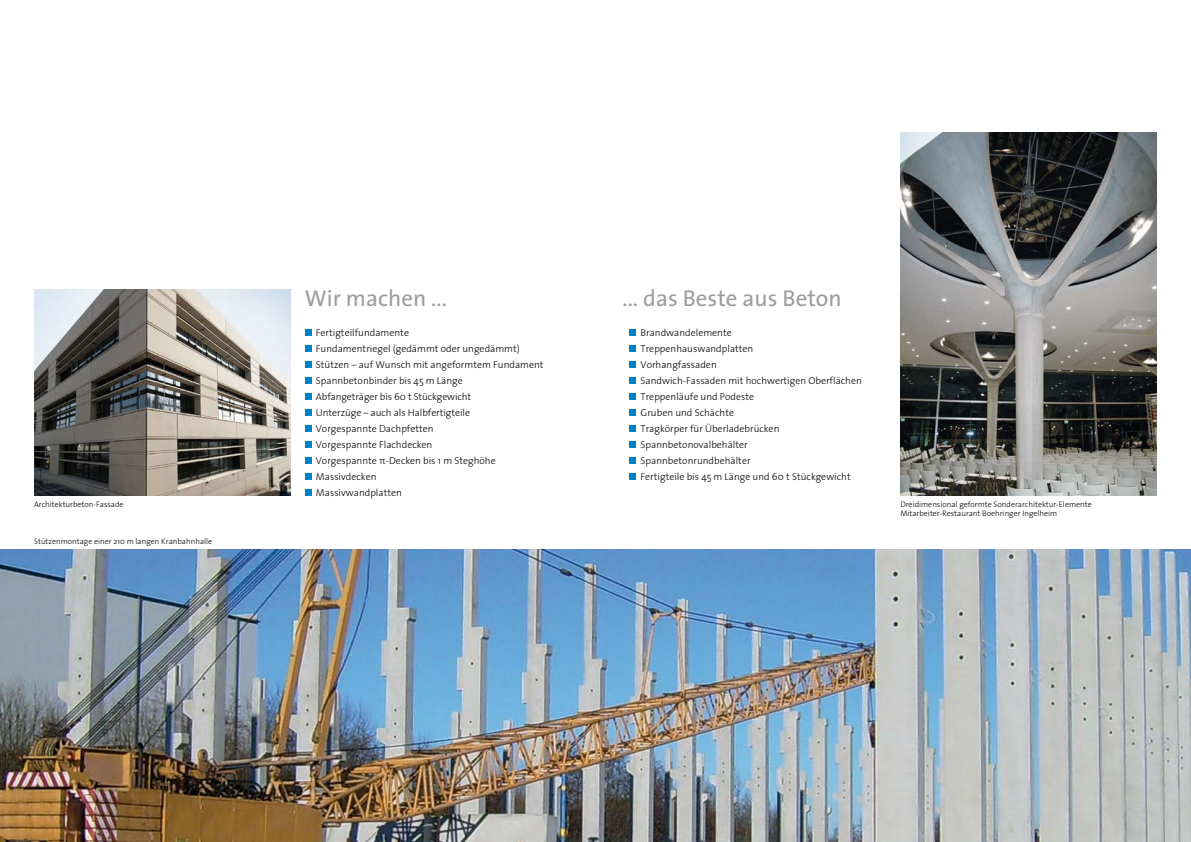
<style>
.page{position:relative;width:1191px;height:842px;background:#fff}
.page>*{position:absolute;margin:0;border:0;box-sizing:border-box;transform-origin:0 0}
.t1{font:23px "The Sans";color:#9c9d9f}
.t2{font:300 10px/16px "The Sans";color:#000}
.t3{font:300 8px/9px "The Sans";color:#000}
</style>
<div class="page">
<div style="left:305px;top:329px;width:6px;height:7px;background:#0081c6"></div>
<div style="left:305px;top:345px;width:6px;height:7px;background:#0081c6"></div>
<div style="left:305px;top:361px;width:6px;height:7px;background:#0081c6"></div>
<div style="left:305px;top:377px;width:6px;height:7px;background:#0081c6"></div>
<div style="left:305px;top:393px;width:6px;height:7px;background:#0081c6"></div>
<div style="left:305px;top:409px;width:6px;height:7px;background:#0081c6"></div>
<div style="left:305px;top:425px;width:6px;height:7px;background:#0081c6"></div>
<div style="left:305px;top:441px;width:6px;height:7px;background:#0081c6"></div>
<div style="left:305px;top:457px;width:6px;height:7px;background:#0081c6"></div>
<div style="left:305px;top:473px;width:6px;height:7px;background:#0081c6"></div>
<div style="left:305px;top:489px;width:6px;height:7px;background:#0081c6"></div>
<div style="left:629px;top:329px;width:7px;height:7px;background:#0081c6"></div>
<div style="left:629px;top:345px;width:7px;height:7px;background:#0081c6"></div>
<div style="left:629px;top:361px;width:7px;height:7px;background:#0081c6"></div>
<div style="left:629px;top:377px;width:7px;height:7px;background:#0081c6"></div>
<div style="left:629px;top:393px;width:7px;height:7px;background:#0081c6"></div>
<div style="left:629px;top:409px;width:7px;height:7px;background:#0081c6"></div>
<div style="left:629px;top:425px;width:7px;height:7px;background:#0081c6"></div>
<div style="left:629px;top:441px;width:7px;height:7px;background:#0081c6"></div>
<div style="left:629px;top:457px;width:7px;height:7px;background:#0081c6"></div>
<div style="left:629px;top:473px;width:7px;height:7px;background:#0081c6"></div>
<img style="left:900px;top:132px;width:257px;height:364px">
<img style="left:34px;top:289px;width:257px;height:207px">
<img style="left:0;top:550px;width:1191px;height:292px">
<h1 class="t1" style="left:305px;top:279px;width:144px">Wir machen ...</h1>
<h1 class="t1" style="left:622px;top:279px;width:221px">... das Beste aus Beton</h1>
<p class="t2" style="left:316px;top:324px;width:229px">Fertigteilfundamente<br>Fundamentriegel (gedämmt oder ungedämmt)<br>Stützen – auf Wunsch mit angeformtem Fundament<br>Spannbetonbinder bis 45 m Länge<br>Abfangeträger bis 60 t Stückgewicht<br>Unterzüge – auch als Halbfertigteile<br>Vorgespannte Dachpfetten<br>Vorgespannte Flachdecken<br>Vorgespannte π-Decken bis 1 m Steghöhe<br>Massivdecken<br>Massivwandplatten</p>
<p class="t2" style="left:640px;top:324px;width:223px">Brandwandelemente<br>Treppenhauswandplatten<br>Vorhangfassaden<br>Sandwich-Fassaden mit hochwertigen Oberflächen<br>Treppenläufe und Podeste<br>Gruben und Schächte<br>Tragkörper für Überladebrücken<br>Spannbetonovalbehälter<br>Spannbetonrundbehälter<br>Fertigteile bis 45 m Länge und 60 t Stückgewicht</p>
<p class="t3" style="left:34px;top:500px;width:91px">Architekturbeton-Fassade</p>
<p class="t3" style="left:900px;top:500px;width:193px">Dreidimensional geformte Sonderarchitektur-Elemente<br>Mitarbeiter-Restaurant Boehringer Ingelheim</p>
<p class="t3" style="left:34px;top:537px;width:180px">Stützenmontage einer 210 m langen Kranbahnhalle</p>
</div>
